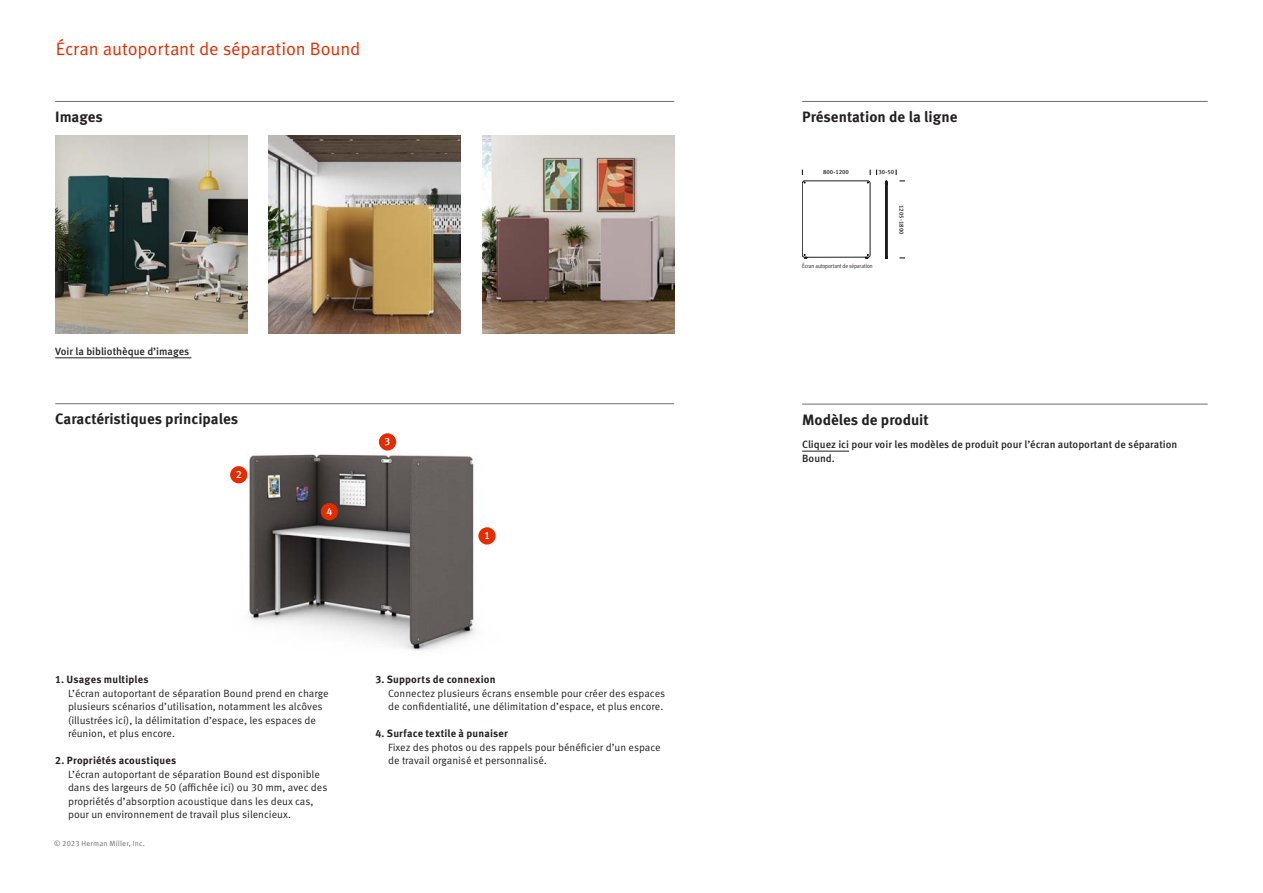
<style>
.page{position:relative;width:1263px;height:893px;background:#fff}
.page>*{position:absolute;margin:0;border:0;box-sizing:border-box;transform-origin:0 0}
.Body_Copy{font:18px "Meta OT Norm";letter-spacing:-.005em;color:#e22d00}
.Headline{font:700 15px "Meta OT";color:#231f20}
.Body_Copy-2{font:10.5px/13.5px "Meta OT Norm";color:#231f20}
.Body_Copy-3{font:500 10.5px/13.5px "Meta OT";color:#231f20}
.Medium_7_5_9{font:500 10.5px "Meta OT";color:#fff}
.t1{font:7.5px "Meta OT Norm";letter-spacing:.02em;color:#6c6d70}
.Components_Captions{font:6px "Meta OT Cond Norm";letter-spacing:-.005em;color:#231f20}
.t2{font:500 6px "Meta OT";color:#231f20}
.s1{font-family:"Meta OT";font-weight:700}
</style>
<div class="page">
<hr style="left:802px;top:101px;width:406px;height:1px;background:#6c6d70">
<hr style="left:802px;top:404px;width:406px;height:1px;background:#6c6d70">
<hr style="left:55px;top:358px;width:136px;height:1px;background:#231f20">
<hr style="left:802px;top:451px;width:47px;height:1px;background:#231f20">
<img style="left:230px;top:445px;width:245px;height:206px">
<div style="left:478px;top:527px;width:18px;height:18px;background:#e32d00;border-radius:50%"></div>
<div style="left:230px;top:466px;width:17px;height:17px;background:#e32d00;border-radius:50%"></div>
<div style="left:379px;top:433px;width:17px;height:18px;background:#e32d00;border-radius:50%"></div>
<div style="left:321px;top:503px;width:17px;height:17px;background:#e32d00;border-radius:50%"></div>
<hr style="left:55px;top:403px;width:619px;height:1px;background:#6c6d70">
<img style="left:55px;top:136px;width:192px;height:197px">
<img style="left:269px;top:136px;width:192px;height:197px">
<img style="left:482px;top:136px;width:192px;height:197px">
<hr style="left:55px;top:101px;width:619px;height:1px;background:#6c6d70">
<svg style="left:802px;top:181px;width:86px;height:78px"></svg>
<p class="Body_Copy" style="left:56px;top:38px;width:306px">Écran autoportant de séparation Bound</p>
<p class="Headline" style="left:55px;top:107px;width:49px">Images</p>
<p class="Body_Copy-3" style="left:55px;top:345px;width:135px">Voir la bibliothèque d’images</p>
<p class="Headline" style="left:55px;top:409px;width:184px">Caractéristiques principales</p>
<p class="Medium_7_5_9" style="left:236px;top:468px;width:7px">2</p>
<p class="Medium_7_5_9" style="left:326px;top:505px;width:7px">4</p>
<p class="Medium_7_5_9" style="left:384px;top:435px;width:7px">3</p>
<p class="Medium_7_5_9" style="left:484px;top:529px;width:7px">1</p>
<p class="Body_Copy-2" style="left:68px;top:673px;width:262px;text-indent:-13px"><span class="s1">1. Usages multiples<br></span>L’écran autoportant de séparation Bound prend en charge plusieurs scénarios d’utilisation, notamment les alcôves (illustrées ici), la délimitation d’espace, les espaces de réunion, et plus encore.</p>
<p class="Body_Copy-2" style="left:68px;top:754px;width:261px;text-indent:-13px"><span class="s1">2. Propriétés acoustiques<br></span>L’écran autoportant de séparation Bound est disponible dans des largeurs de 50 (affichée ici) ou 30 mm, avec des propriétés d’absorption acoustique dans les deux cas, pour un environnement de travail plus silencieux.</p>
<p class="t1" style="left:54px;top:839px;width:93px">© 2023 Herman Miller, Inc.</p>
<p class="Body_Copy-2" style="left:388px;top:673px;width:279px;text-indent:-13px"><span class="s1">3. Supports de connexion<br></span>Connectez plusieurs écrans ensemble pour créer des espaces de confidentialité, une délimitation d’espace, et plus encore.</p>
<p class="Body_Copy-2" style="left:388px;top:727px;width:274px;text-indent:-13px"><span class="s1">4. Surface textile à punaiser<br></span>Fixez des photos ou des rappels pour bénéficier d’un espace de travail organisé et personnalisé.</p>
<p class="Headline" style="left:802px;top:107px;width:157px">Présentation de la ligne</p>
<p class="t2" style="left:823px;top:169px;width:27px">800-1200</p>
<p class="t2" style="left:878px;top:168px;width:17px">30-50</p>
<p class="t2" style="left:905px;top:205px;width:31px;rotate:90deg">1205-1800</p>
<p class="Components_Captions" style="left:802px;top:262px;width:72px">Écran autoportant de séparation</p>
<p class="Headline" style="left:802px;top:410px;width:128px">Modèles de produit</p>
<p class="Body_Copy-3" style="left:802px;top:438px;width:377px">Cliquez ici pour voir les modèles de produit pour l’écran autoportant de séparation<br>Bound.</p>
</div>
